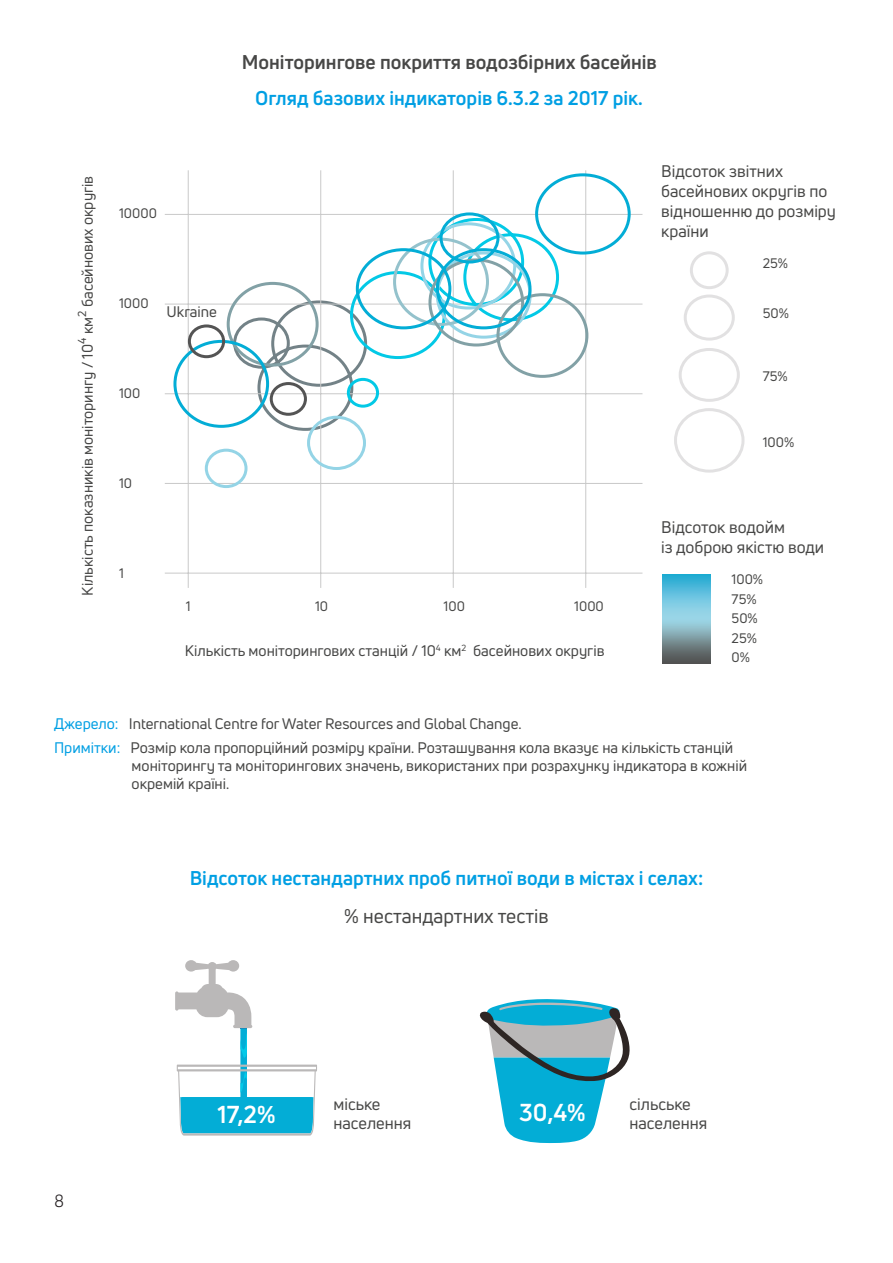
<style>
.page{position:relative;width:893px;height:1263px;background:#fff}
.page>*{position:absolute;margin:0;border:0;box-sizing:border-box;transform-origin:0 0}
.t1{font:700 24px "Uni Neue";color:#fff}
.t2{font:700 19.5px "Uni Neue";color:#009fe3}
.t3{font:700 19.5px "Uni Neue";color:#474746}
.t4{font:19.5px "Uni Neue";color:#474746}
.t5{font:300 18px "Kohinoor Devanagari";color:#241f21}
.t6{font:16.5px/19.8px "Uni Neue";color:#474746}
.t7{font:15px/24px "Uni Neue";color:#474746}
.t8{font:13.5px/19.5px "Uni Neue";color:#474746}
.s1{color:#009fe3}
</style>
<div class="page">
<svg style="left:479px;top:999px;width:151px;height:144px"></svg>
<img style="left:662px;top:574px;width:48px;height:90px">
<div style="left:690px;top:251px;width:39px;height:38px;border:3px solid #9e9c9e;border-radius:50%"></div>
<div style="left:684px;top:294px;width:51px;height:47px;border:3px solid #9e9c9e;border-radius:50%"></div>
<div style="left:679px;top:348px;width:61px;height:54px;border:3px solid #9e9c9e;border-radius:50%"></div>
<div style="left:674px;top:408px;width:70px;height:65px;border:3px solid #9e9c9e;border-radius:50%"></div>
<svg style="left:175px;top:960px;width:142px;height:175px"></svg>
<hr style="left:165px;top:214px;width:477px;height:1px;background:#c9c9c9">
<hr style="left:165px;top:304px;width:477px;height:1px;background:#c9c9c9">
<hr style="left:165px;top:393px;width:477px;height:1px;background:#c9c9c9">
<hr style="left:165px;top:483px;width:477px;height:1px;background:#c9c9c9">
<hr style="left:165px;top:573px;width:477px;height:1px;background:#c9c9c9">
<hr style="left:585px;top:170px;width:1px;height:418px;background:#c9c9c9">
<hr style="left:453px;top:170px;width:1px;height:418px;background:#c9c9c9">
<hr style="left:320px;top:170px;width:1px;height:418px;background:#c9c9c9">
<hr style="left:188px;top:170px;width:1px;height:418px;background:#c9c9c9">
<svg style="left:307px;top:432px;width:147px;height:39px"></svg>
<div style="left:205px;top:449px;width:43px;height:39px;border:3px solid #94d4e6;border-radius:50%"></div>
<svg style="left:172px;top:172px;width:460px;height:257px"></svg>
<div style="left:188px;top:324px;width:37px;height:34px;border:3px solid #545454;border-radius:50%"></div>
<p class="t7" style="left:75px;top:596px;width:421px;rotate:-90deg">Кількість показників моніторингу / 10<sup>4</sup> км<sup>2</sup> басейнових округів</p>
<h2 class="t3" style="left:242px;top:49px;width:417px">Моніторингове покриття водозбірних басейнів</h2>
<h2 class="t2" style="left:255px;top:85px;width:389px">Огляд базових індикаторів 6.3.2 за 2017 рік.</h2>
<p class="t8" style="left:119px;top:203px;width:39px">10000</p>
<p class="t8" style="left:119px;top:293px;width:31px">1000</p>
<p class="t7" style="left:167px;top:300px;width:52px">Ukraine</p>
<p class="t8" style="left:119px;top:383px;width:23px">100</p>
<p class="t8" style="left:119px;top:473px;width:15px">10</p>
<p class="t8" style="left:119px;top:563px;width:6px">1</p>
<p class="t8" style="left:186px;top:596px;width:6px">1</p>
<p class="t8" style="left:315px;top:596px;width:15px">10</p>
<p class="t8" style="left:444px;top:596px;width:23px">100</p>
<p class="t8" style="left:574px;top:596px;width:31px">1000</p>
<p class="t7" style="left:185px;top:638px;width:421px">Кількість моніторингових станцій / 10<sup>4</sup> км<sup>2</sup> басейнових округів</p>
<p class="t6" style="left:661px;top:161px;width:176px">Відсоток звітних басейнових округів по відношенню до розміру країни</p>
<p class="t8" style="left:763px;top:254px;width:27px">25%</p>
<p class="t8" style="left:763px;top:303px;width:28px">50%</p>
<p class="t8" style="left:763px;top:366px;width:27px">75%</p>
<p class="t8" style="left:763px;top:432px;width:33px">100%</p>
<p class="t6" style="left:661px;top:517px;width:164px">Відсоток водойм<br>із доброю якістю води</p>
<p class="t8" style="left:732px;top:569px;width:33px">100%<br>75%<br>50%<br>25%<br>0%</p>
<p class="t7" style="left:54px;top:712px;width:681px"><span class="s1">Джерело:</span> International Centre for Water Resources and Global Change.<br><span class="s1">Примітки:</span> Розмір кола пропорційний розміру країни. Розташування кола вказує на кількість станцій</p>
<p class="t7" style="left:132px;top:757px;width:617px;line-height:18px">моніторингу та моніторингових значень, використаних при розрахунку індикатора в кожній окремій країні.</p>
<h2 class="t2" style="left:190px;top:866px;width:515px">Відсоток нестандартних проб питної води в містах і селах:</h2>
<h2 class="t4" style="left:344px;top:904px;width:206px">% нестандартних тестів</h2>
<p class="t5" style="left:54px;top:1191px;width:12px">8</p>
<h1 class="t1" style="left:218px;top:1100px;width:59px">17,2%</h1>
<p class="t6" style="left:334px;top:1093px;width:79px">міське населення</p>
<h1 class="t1" style="left:519px;top:1097px;width:68px">30,4%</h1>
<p class="t6" style="left:629px;top:1093px;width:79px">сільське населення</p>
</div>
